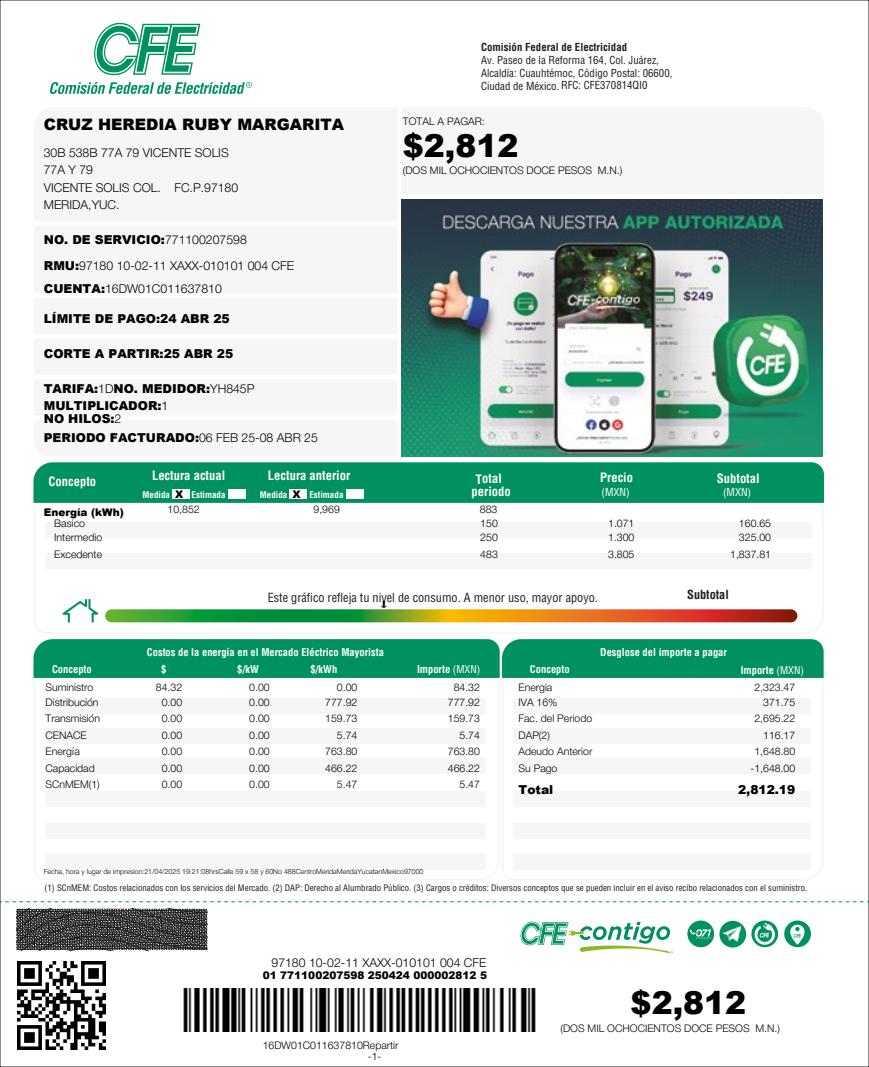
<style>
.page{position:relative;width:869px;height:1067px;background:#fff}
.page>*{position:absolute;margin:0;border:0;box-sizing:border-box;transform-origin:0 0}
.t1{font:900 31.5px "Arial";color:#000}
.t2{font:900 15.75px "Arial";color:#000}
.t3{font:700 condensed 12.6px "Helvetica LT Std";color:#fff}
.t4{font:900 12.25px/17.5px "Arial";color:#000}
.t5{font:300 12.25px/17.5px "Helvetica Neue Cyr";color:#000}
.t6{font:condensed 12.25px "Helvetica LT Std";color:#1d1d1b}
.t7{font:700 condensed 12.25px "Helvetica LT Std";color:#1d1d1b}
.t8{font:condensed 10.85px/12.6px "Helvetica LT Std";color:#1d1d1b}
.t9{font:700 condensed 10.85px "Helvetica LT Std";color:#1d1d1b}
.t10{font:condensed 10.85px "Helvetica LT Std";color:#fff}
.t11{font:300 10.5px "Helvetica Neue Cyr";color:#000}
.t12{font:700 condensed 10.5px/16.6px "Helvetica LT Std";color:#fff}
.t13{font:900 10.5px "Arial";color:#000}
.t14{font:700 condensed 8.92px "Helvetica LT Std";color:#fff}
.t15{font:condensed 8.75px "Helvetica LT Std";color:#1d1d1b}
.t16{font:300 7px "Helvetica Neue Cyr";color:#000}
.s1{font-family:"Helvetica Neue Cyr";font-weight:300}
.s2{font-family:"Arial";font-weight:900}
.s3{font-weight:400}
</style>
<div class="page">
<svg style="left:67px;top:613px;width:731px;height:10px"></svg>
<div style="left:33px;top:462px;width:790px;height:41px;background:#009160"></div>
<svg style="left:62px;top:599px;width:36px;height:23px"></svg>
<svg style="left:105px;top:609px;width:692px;height:13px;background:#8b812b"></svg>
<div style="left:33px;top:639px;width:790px;height:39px;background:#009160"></div>
<svg style="left:687px;top:920px;width:26px;height:27px"></svg>
<svg style="left:719px;top:920px;width:26px;height:27px"></svg>
<svg style="left:751px;top:920px;width:26px;height:27px"></svg>
<svg style="left:784px;top:920px;width:26px;height:27px"></svg>
<svg style="left:520px;top:921px;width:152px;height:32px"></svg>
<svg style="left:94px;top:22px;width:106px;height:53px"></svg>
<svg style="left:50px;top:82px;width:202px;height:12px"></svg>
<img style="left:722px;top:925px;width:17px;height:17px">
<div style="left:172px;top:489px;width:18px;height:10px;background:#fff"></div>
<div style="left:228px;top:489px;width:18px;height:10px;background:#fff"></div>
<div style="left:289px;top:489px;width:18px;height:10px;background:#fff"></div>
<div style="left:346px;top:489px;width:18px;height:10px;background:#fff"></div>
<img style="left:401px;top:199px;width:420px;height:257px">
<div style="left:34px;top:298px;width:363px;height:36px;background:#f6f6f6"></div>
<div style="left:34px;top:339px;width:363px;height:35px;background:#f6f6f6"></div>
<div style="left:34px;top:225px;width:363px;height:68px;background:#f6f6f6"></div>
<div style="left:34px;top:379px;width:363px;height:36px;background:#f6f6f6"></div>
<svg style="left:16px;top:908px;width:191px;height:42px;background:#484846"></svg>
<svg style="left:5px;top:901px;width:859px;height:1px"></svg>
<img style="left:183px;top:988px;width:353px;height:44px">
<img style="left:18px;top:962px;width:87px;height:87px">
<p class="t9" style="left:481px;top:41px;width:148px">Comisión Federal de Electricidad</p>
<p class="t8" style="left:481px;top:54px;width:193px">Av. Paseo de la Reforma 164, Col. Juárez,<br>Alcaldía: Cuauhtémoc, Código Postal: 06600,</p>
<h2 class="t2" style="left:44px;top:113px;width:302px">CRUZ HEREDIA RUBY MARGARITA</h2>
<p class="t5" style="left:44px;top:145px;width:196px">30B 538B 77A 79 VICENTE SOLIS<br>77A Y 79<br>VICENTE SOLIS COL. FC.P.97180<br>MERIDA,YUC.</p>
<p class="t4" style="left:44px;top:230px;width:204px">NO. DE SERVICIO:<span class="s1">771100207598</span></p>
<p class="t5" style="left:44px;top:256px;width:252px;line-height:22.8px"><span class="s2">RMU:</span>97180 10-02-11 XAXX-010101 004 CFE<br><span class="s2">CUENTA:</span>16DW01C011637810</p>
<p class="t4" style="left:44px;top:309px;width:187px">LÍMITE DE PAGO:24 ABR 25</p>
<p class="t4" style="left:44px;top:344px;width:191px">CORTE A PARTIR:25 ABR 25</p>
<p class="t4" style="left:44px;top:379px;width:212px">TARIFA:<span class="s1">1D</span>NO. MEDIDOR:<span class="s1">YH845P<br></span>MULTIPLICADOR:<span class="s1">1</span></p>
<p class="t4" style="left:44px;top:408px;width:275px;line-height:19.2px">NO HILOS:<span class="s1">2<br></span>PERIODO FACTURADO:<span class="s1">06 FEB 25-08 ABR 25</span></p>
<p class="t8" style="left:481px;top:79px;width:168px">Ciudad de México. RFC: CFE370814QI0</p>
<p class="t11" style="left:402px;top:118px;width:83px">TOTAL A PAGAR:</p>
<h1 class="t1" style="left:402px;top:122px;width:117px">$2,812</h1>
<p class="t11" style="left:402px;top:167px;width:221px">(DOS MIL OCHOCIENTOS DOCE PESOS M.N.)</p>
<p class="t3" style="left:152px;top:467px;width:75px">Lectura actual</p>
<p class="t14" style="left:142px;top:489px;width:29px">Medida</p>
<p class="t14" style="left:191px;top:489px;width:35px">Estimada</p>
<p class="t3" style="left:268px;top:468px;width:84px">Lectura anterior</p>
<p class="t14" style="left:260px;top:489px;width:29px">Medida</p>
<p class="t14" style="left:309px;top:489px;width:35px">Estimada</p>
<p class="t3" style="left:600px;top:469px;width:34px">Precio</p>
<p class="t3" style="left:48px;top:473px;width:49px">Concepto</p>
<p class="t3" style="left:475px;top:471px;width:27px;rotate:-1deg">Total</p>
<p class="t3" style="left:471px;top:483px;width:41px">periodo</p>
<p class="t10" style="left:601px;top:485px;width:30px">(MXN)</p>
<p class="t13" style="left:175px;top:486px;width:10px">X</p>
<p class="t13" style="left:292px;top:486px;width:10px">X</p>
<p class="t3" style="left:716px;top:471px;width:44px">Subtotal</p>
<p class="t10" style="left:722px;top:485px;width:30px">(MXN)</p>
<p class="t11" style="left:167px;top:505px;width:34px">10,852</p>
<p class="t11" style="left:313px;top:505px;width:28px">9,969</p>
<p class="t11" style="left:479px;top:505px;width:19px">883</p>
<p class="t13" style="left:44px;top:504px;width:81px">Energía (kWh)</p>
<p class="t11" style="left:54px;top:519px;width:32px">Basico</p>
<p class="t11" style="left:480px;top:519px;width:19px">150</p>
<p class="t11" style="left:608px;top:519px;width:28px">1.071</p>
<p class="t11" style="left:738px;top:519px;width:34px">160.65</p>
<p class="t11" style="left:54px;top:534px;width:49px">Intermedio</p>
<p class="t11" style="left:480px;top:534px;width:19px">250</p>
<p class="t11" style="left:608px;top:534px;width:28px">1.300</p>
<p class="t11" style="left:738px;top:534px;width:34px">325.00</p>
<p class="t11" style="left:54px;top:550px;width:49px">Excedente</p>
<p class="t11" style="left:480px;top:550px;width:19px">483</p>
<p class="t11" style="left:608px;top:550px;width:28px">3.805</p>
<p class="t11" style="left:729px;top:550px;width:42px">1,837.81</p>
<p class="t6" style="left:267px;top:589px;width:331px">Este gráfico refleja tu nivel de consumo. A menor uso, mayor apoyo.</p>
<p class="t11" style="left:380px;top:601px;width:9px">↓</p>
<p class="t7" style="left:687px;top:586px;width:43px">Subtotal</p>
<p class="t12" style="left:161px;top:644px;width:224px;text-indent:-14px">Costos de la energía en el Mercado Eléctrico Mayorista $</p>
<p class="t12" style="left:600px;top:644px;width:128px">Desglose del importe a pagar</p>
<p class="t12" style="left:237px;top:660px;width:23px">$/kW</p>
<p class="t12" style="left:310px;top:660px;width:28px">$/kWh</p>
<p class="t12" style="left:52px;top:660px;width:41px">Concepto</p>
<p class="t12" style="left:417px;top:660px;width:65px">Importe <span class="s3">(MXN)</span></p>
<p class="t12" style="left:740px;top:661px;width:65px">Importe <span class="s3">(MXN)</span></p>
<p class="t12" style="left:529px;top:660px;width:41px">Concepto</p>
<p class="t11" style="left:46px;top:683px;width:49px">Suministro</p>
<p class="t11" style="left:156px;top:683px;width:28px">84.32</p>
<p class="t11" style="left:249px;top:683px;width:22px">0.00</p>
<p class="t11" style="left:337px;top:683px;width:22px">0.00</p>
<p class="t11" style="left:453px;top:683px;width:28px">84.32</p>
<p class="t11" style="left:46px;top:698px;width:55px">Distribución</p>
<p class="t11" style="left:162px;top:698px;width:22px">0.00</p>
<p class="t11" style="left:249px;top:698px;width:22px">0.00</p>
<p class="t11" style="left:325px;top:698px;width:34px">777.92</p>
<p class="t11" style="left:447px;top:698px;width:34px">777.92</p>
<p class="t11" style="left:46px;top:715px;width:56px">Transmisión</p>
<p class="t11" style="left:162px;top:715px;width:22px">0.00</p>
<p class="t11" style="left:249px;top:715px;width:22px">0.00</p>
<p class="t11" style="left:325px;top:715px;width:34px">159.73</p>
<p class="t11" style="left:447px;top:715px;width:34px">159.73</p>
<p class="t11" style="left:46px;top:731px;width:43px">CENACE</p>
<p class="t11" style="left:162px;top:731px;width:22px">0.00</p>
<p class="t11" style="left:249px;top:731px;width:22px">0.00</p>
<p class="t11" style="left:337px;top:731px;width:22px">5.74</p>
<p class="t11" style="left:459px;top:731px;width:22px">5.74</p>
<p class="t11" style="left:46px;top:748px;width:36px">Energía</p>
<p class="t11" style="left:162px;top:748px;width:22px">0.00</p>
<p class="t11" style="left:249px;top:748px;width:22px">0.00</p>
<p class="t11" style="left:325px;top:748px;width:34px">763.80</p>
<p class="t11" style="left:447px;top:748px;width:34px">763.80</p>
<p class="t11" style="left:46px;top:764px;width:51px">Capacidad</p>
<p class="t11" style="left:162px;top:764px;width:22px">0.00</p>
<p class="t11" style="left:249px;top:764px;width:22px">0.00</p>
<p class="t11" style="left:325px;top:764px;width:34px">466.22</p>
<p class="t11" style="left:447px;top:764px;width:34px">466.22</p>
<p class="t11" style="left:46px;top:781px;width:56px">SCnMEM(1)</p>
<p class="t11" style="left:162px;top:781px;width:22px">0.00</p>
<p class="t11" style="left:249px;top:781px;width:22px">0.00</p>
<p class="t11" style="left:337px;top:781px;width:22px">5.47</p>
<p class="t11" style="left:459px;top:781px;width:22px">5.47</p>
<p class="t16" style="left:44px;top:869px;width:381px">Fecha, hora y lugar de impresion:21/04/2025 19:21:08hrsCalle 59 x 58 y 60No 488CentroMeridaMeridaYucatanMexico97000</p>
<p class="t11" style="left:518px;top:683px;width:35px">Energia</p>
<p class="t11" style="left:754px;top:683px;width:42px">2,323.47</p>
<p class="t11" style="left:518px;top:698px;width:41px">IVA 16%</p>
<p class="t11" style="left:762px;top:698px;width:34px">371.75</p>
<p class="t11" style="left:518px;top:715px;width:75px">Fac. del Periodo</p>
<p class="t11" style="left:754px;top:715px;width:42px">2,695.22</p>
<p class="t11" style="left:518px;top:731px;width:33px">DAP(2)</p>
<p class="t11" style="left:762px;top:731px;width:34px">116.17</p>
<p class="t11" style="left:518px;top:748px;width:75px">Adeudo Anterior</p>
<p class="t11" style="left:754px;top:748px;width:42px">1,648.80</p>
<p class="t11" style="left:518px;top:764px;width:40px">Su Pago</p>
<p class="t11" style="left:750px;top:764px;width:46px">-1,648.00</p>
<p class="t4" style="left:518px;top:780px;width:36px">Total</p>
<p class="t4" style="left:737px;top:780px;width:59px">2,812.19</p>
<p class="t15" style="left:45px;top:882px;width:763px">(1) SCnMEM: Costos relacionados con los servicios del Mercado. (2) DAP: Derecho al Alumbrado Público. (3) Cargos o créditos: Diversos conceptos que se pueden incluir en el aviso recibo relacionados con el suministro.</p>
<p class="t5" style="left:271px;top:955px;width:216px">97180 10-02-11 XAXX-010101 004 CFE</p>
<p class="t13" style="left:262px;top:967px;width:226px">01 771100207598 250424 000002812 5</p>
<p class="t11" style="left:262px;top:1042px;width:137px">16DW01C011637810Repartir</p>
<p class="t11" style="left:368px;top:1052px;width:15px">-1-</p>
<h1 class="t1" style="left:630px;top:979px;width:117px">$2,812</h1>
<p class="t11" style="left:560px;top:1024px;width:221px">(DOS MIL OCHOCIENTOS DOCE PESOS M.N.)</p>
</div>
